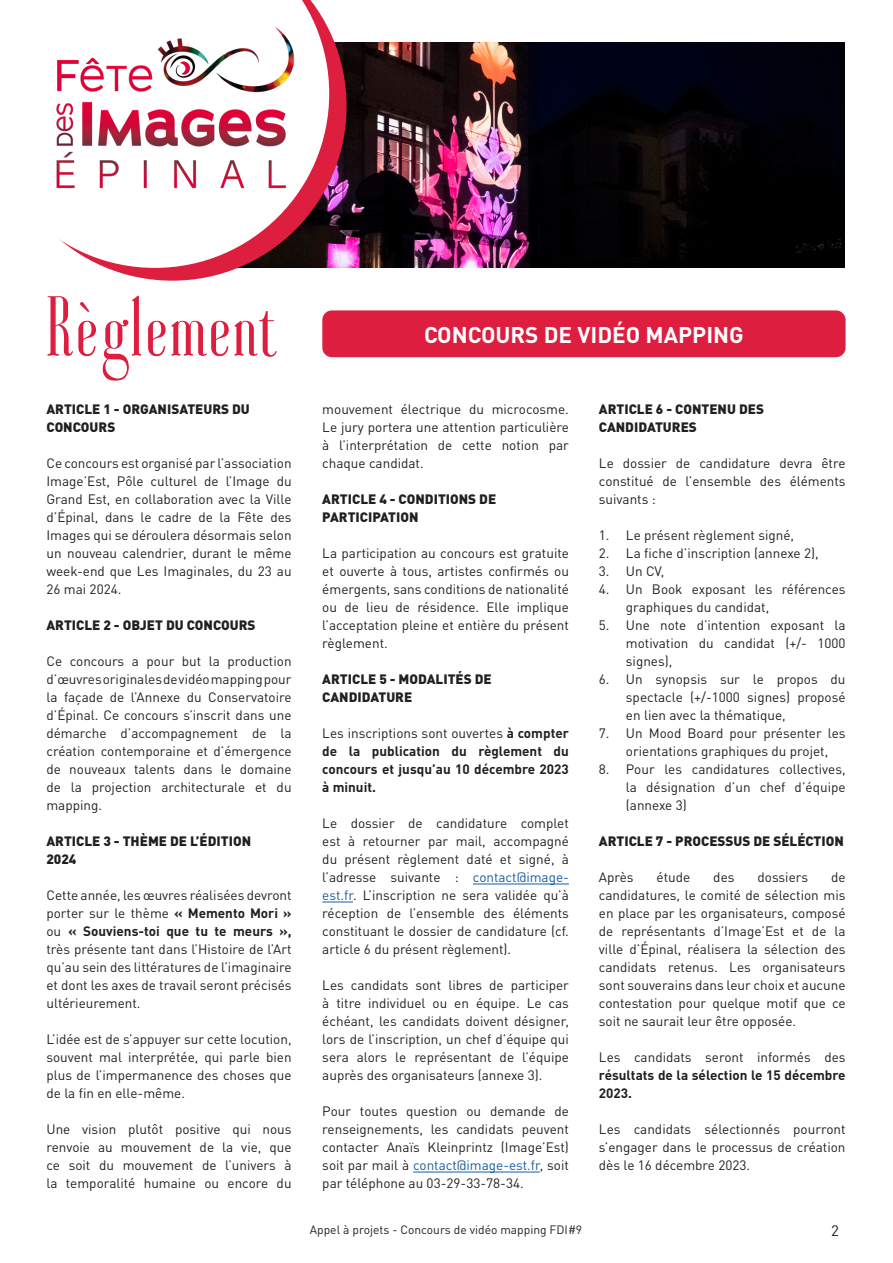
<style>
.page{position:relative;width:893px;height:1263px;background:#fff}
.page>*{position:absolute;margin:0;border:0;box-sizing:border-box;transform-origin:0 0}
.t1{font:90px "Ayres";letter-spacing:.02em;color:#dd1e3f}
.t2{font:700 22.5px "DINOT";color:#fff}
.t3{font:15px "DINOT";color:#231f20}
.t4{font:13.5px/18px "DINOT";color:#231f20;text-align:justify}
.t5{font:900 13.5px/18px "DINOT";color:#231f20}
.t6{font:700 13.5px/18px "DINOT";color:#231f20;text-align:justify}
.t7{font:12px "DINOT";color:#231f20}
.s1{font-weight:700}
.s2{font-weight:400}
.s3{color:#175d9e}
</style>
<div class="page">
<img style="left:347px;top:43px;width:497px;height:224px">
<img style="left:107px;top:30px;width:240px;height:251px">
<hr style="left:473px;top:884px;width:96px;height:1px;background:#175d9e">
<hr style="left:322px;top:902px;width:31px;height:1px;background:#175d9e">
<hr style="left:413px;top:1172px;width:127px;height:1px;background:#175d9e">
<div style="left:322px;top:310px;width:524px;height:47px;background:#dd1e3f;border-radius:9px"></div>
<img style="left:56px;top:0;width:273px;height:268px">
<p class="t1" style="left:46px;top:270px;width:230px">Règlement</p>
<p class="t5" style="left:46px;top:400px;width:205px">ARTICLE 1 - ORGANISATEURS DU<br>CONCOURS</p>
<p class="t4" style="left:46px;top:454px;width:247px">Ce concours est organisé par l’association Image’Est, Pôle culturel de l’Image du Grand Est, en collaboration avec la Ville d’Épinal, dans le cadre de la Fête des Images qui se déroulera désormais selon un nouveau calendrier, durant le même week-end que Les Imaginales, du 23 au 26 mai 2024.</p>
<p class="t5" style="left:46px;top:616px;width:211px">ARTICLE 2 - OBJET DU CONCOURS</p>
<p class="t4" style="left:46px;top:652px;width:247px">Ce concours a pour but la production d’œuvres originales de vidéo mapping pour la façade de l’Annexe du Conservatoire d’Épinal. Ce concours s’inscrit dans une démarche d’accompagnement de la création contemporaine et d’émergence de nouveaux talents dans le domaine de la projection architecturale et du mapping.</p>
<p class="t5" style="left:46px;top:832px;width:206px">ARTICLE 3 - THÈME DE L’ÉDITION<br>2024</p>
<p class="t4" style="left:46px;top:886px;width:247px">Cette année, les œuvres réalisées devront porter sur le thème <span class="s1">« Memento Mori » </span>ou <span class="s1">« Souviens-toi que tu te meurs », </span>très présente tant dans l’Histoire de l’Art qu’au sein des littératures de l’imaginaire et dont les axes de travail seront précisés ultérieurement.</p>
<p class="t4" style="left:46px;top:1030px;width:247px">L’idée est de s’appuyer sur cette locution, souvent mal interprétée, qui parle bien plus de l’impermanence des choses que de la fin en elle-même.</p>
<p class="t4" style="left:46px;top:1120px;width:247px">Une vision plutôt positive qui nous renvoie au mouvement de la vie, que ce soit du mouvement de l’univers à la temporalité humaine ou encore du</p>
<p class="t2" style="left:424px;top:319px;width:321px">CONCOURS DE VIDÉO MAPPING</p>
<p class="t4" style="left:322px;top:400px;width:248px">mouvement électrique du microcosme.<br>Le jury portera une attention particulière à l’interprétation de cette notion par chaque candidat.</p>
<p class="t5" style="left:322px;top:490px;width:175px">ARTICLE 4 - CONDITIONS DE<br>PARTICIPATION</p>
<p class="t4" style="left:322px;top:544px;width:248px">La participation au concours est gratuite et ouverte à tous, artistes confirmés ou émergents, sans conditions de nationalité ou de lieu de résidence. Elle implique l’acceptation pleine et entière du présent règlement.</p>
<p class="t5" style="left:322px;top:670px;width:171px">ARTICLE 5 - MODALITÉS DE<br>CANDIDATURE</p>
<p class="t6" style="left:322px;top:724px;width:248px"><span class="s2">Les inscriptions sont ouvertes</span> à compter de la publication du règlement du concours et jusqu’au 10 décembre 2023 à minuit.</p>
<p class="t4" style="left:322px;top:814px;width:248px">Le dossier de candidature complet est à retourner par mail, accompagné du présent règlement daté et signé, à l’adresse suivante : <span class="s3">contact@image&shy;est.fr</span>. L’inscription ne sera validée qu’à réception de l’ensemble des éléments constituant le dossier de candidature (cf. article 6 du présent règlement).</p>
<p class="t4" style="left:322px;top:976px;width:248px">Les candidats sont libres de participer à titre individuel ou en équipe. Le cas échéant, les candidats doivent désigner, lors de l’inscription, un chef d’équipe qui sera alors le représentant de l’équipe auprès des organisateurs (annexe 3).</p>
<p class="t4" style="left:322px;top:1102px;width:248px">Pour toutes question ou demande de renseignements, les candidats peuvent contacter Anaïs Kleinprintz (Image’Est) soit par mail à <span class="s3">contact@image-est.fr</span>, soit par téléphone au 03-29-33-78-34.</p>
<p class="t5" style="left:599px;top:400px;width:167px">ARTICLE 6 - CONTENU DES<br>CANDIDATURES</p>
<p class="t4" style="left:599px;top:454px;width:248px">Le dossier de candidature devra être constitué de l’ensemble des éléments suivants :</p>
<p class="t4" style="left:599px;top:526px;width:197px">1. Le présent règlement signé,</p>
<p class="t4" style="left:599px;top:544px;width:221px">2. La fiche d’inscription (annexe 2),</p>
<p class="t4" style="left:599px;top:562px;width:67px">3. Un CV,</p>
<p class="t4" style="left:626px;top:580px;width:221px;text-indent:-27px">4. Un Book exposant les références graphiques du candidat,</p>
<p class="t4" style="left:626px;top:616px;width:221px;text-indent:-27px">5. Une note d’intention exposant la motivation du candidat (+/- 1000 signes),</p>
<p class="t4" style="left:626px;top:670px;width:221px;text-indent:-27px">6. Un synopsis sur le propos du spectacle (+/-1000 signes) proposé en lien avec la thématique,</p>
<p class="t4" style="left:626px;top:724px;width:221px;text-indent:-27px">7. Un Mood Board pour présenter les orientations graphiques du projet,</p>
<p class="t4" style="left:626px;top:760px;width:221px;text-indent:-27px">8. Pour les candidatures collectives, la désignation d’un chef d’équipe (annexe 3)</p>
<p class="t5" style="left:599px;top:832px;width:246px">ARTICLE 7 - PROCESSUS DE SÉLÉCTION</p>
<p class="t4" style="left:599px;top:868px;width:36px">Après</p>
<p class="t4" style="left:657px;top:868px;width:35px">étude</p>
<p class="t4" style="left:713px;top:868px;width:23px">des</p>
<p class="t4" style="left:757px;top:868px;width:52px">dossiers</p>
<p class="t4" style="left:599px;top:868px;width:248px;text-indent:232px">de candidatures, le comité de sélection mis en place par les organisateurs, composé de représentants d’Image’Est et de la ville d’Épinal, réalisera la sélection des candidats retenus. Les organisateurs sont souverains dans leur choix et aucune contestation pour quelque motif que ce soit ne saurait leur être opposée.</p>
<p class="t6" style="left:599px;top:1048px;width:248px"><span class="s2">Les candidats seront informés des </span>résultats de la sélection le 15 décembre 2023.</p>
<p class="t4" style="left:599px;top:1120px;width:248px">Les candidats sélectionnés pourront s’engager dans le processus de création dès le 16 décembre 2023.</p>
<p class="t7" style="left:310px;top:1222px;width:274px">Appel à projets - Concours de vidéo mapping FDI#9</p>
<p class="t3" style="left:831px;top:1221px;width:9px">2</p>
</div>
